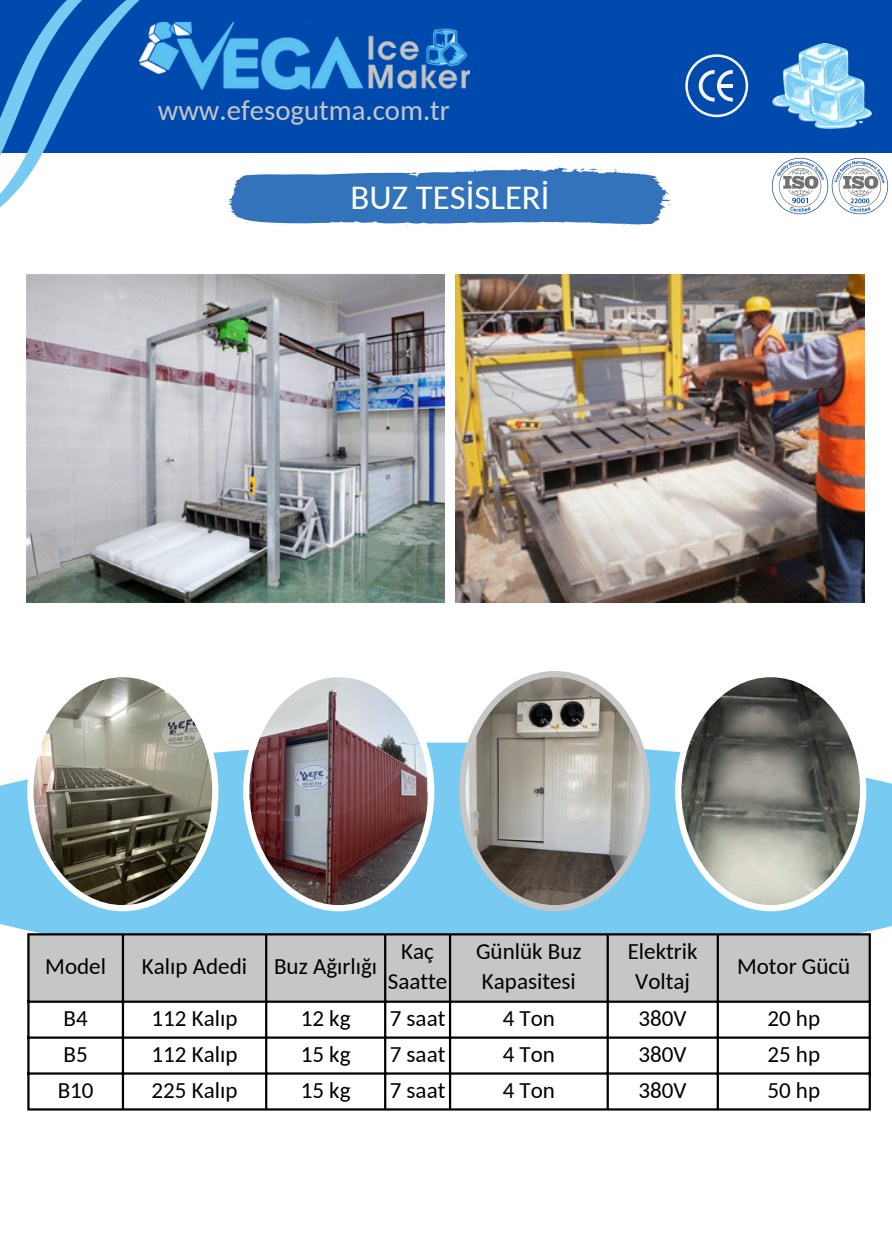
<style>
.page{position:relative;width:892px;height:1258px;background:#fff}
.page>*{position:absolute;margin:0;border:0;box-sizing:border-box;transform-origin:0 0}
.t1{font:34.8px "Carlito";color:#feffff}
.t2{font:28.8px "Carlito";color:#c5c6c6}
.t3{font:23.1px/30.6px "Carlito";color:#000;text-align:center}
</style>
<div class="page">
<div style="left:0;top:0;width:891px;height:153px;background:#004aad"></div>
<img style="left:246px;top:22px;width:223px;height:67px">
<img style="left:772px;top:43px;width:98px;height:86px">
<svg style="left:0;top:0;width:246px;height:207px"></svg>
<svg style="left:685px;top:54px;width:63px;height:63px"></svg>
<hr style="left:718px;top:84px;width:14px;height:4px;background:#f4f6fc">
<svg style="left:0;top:742px;width:891px;height:225px;background:#84cff2"></svg>
<svg style="left:27px;top:677px;width:191px;height:234px"></svg>
<img style="left:243px;top:677px;width:191px;height:234px">
<div style="left:30px;top:935px;width:838px;height:65px;background:#c5c6c6"></div>
<svg style="left:30px;top:1003px;width:838px;height:105px"></svg>
<hr style="left:27px;top:935px;width:3px;height:173px;background:#000">
<hr style="left:122px;top:935px;width:2px;height:173px;background:#000">
<hr style="left:265px;top:935px;width:2px;height:173px;background:#000">
<hr style="left:384px;top:935px;width:2px;height:173px;background:#000">
<hr style="left:449px;top:935px;width:2px;height:173px;background:#000">
<hr style="left:606px;top:935px;width:2px;height:173px;background:#000">
<hr style="left:716px;top:935px;width:2px;height:173px;background:#000">
<hr style="left:868px;top:935px;width:2px;height:173px;background:#000">
<hr style="left:27px;top:933px;width:843px;height:2px;background:#000">
<hr style="left:27px;top:1000px;width:843px;height:3px;background:#000">
<hr style="left:27px;top:1036px;width:843px;height:3px;background:#000">
<hr style="left:27px;top:1072px;width:843px;height:2px;background:#000">
<hr style="left:27px;top:1108px;width:843px;height:2px;background:#000">
<svg style="left:229px;top:167px;width:442px;height:59px"></svg>
<svg style="left:459px;top:671px;width:191px;height:240px;background:#a0a6a5"></svg>
<svg style="left:675px;top:677px;width:191px;height:234px"></svg>
<img style="left:771px;top:157px;width:118px;height:58px">
<img style="left:27px;top:275px;width:417px;height:328px">
<img style="left:455px;top:275px;width:409px;height:328px">
<p class="t2" style="left:158px;top:98px;width:293px">www.efesogutma.com.tr</p>
<h1 class="t1" style="left:350px;top:183px;width:200px">BUZ TESİSLERİ</h1>
<p class="t3" style="left:45px;top:953px;width:62px">Model</p>
<p class="t3" style="left:142px;top:953px;width:237px">Kalıp Adedi Buz Ağırlığı</p>
<p class="t3" style="left:388px;top:937px;width:61px">Kaç<br>Saatte</p>
<p class="t3" style="left:476px;top:937px;width:107px;text-align:left">Günlük Buz<br>Kapasitesi</p>
<p class="t3" style="left:627px;top:937px;width:71px">Elektrik<br>Voltaj</p>
<p class="t3" style="left:736px;top:953px;width:115px">Motor Gücü</p>
<p class="t3" style="left:64px;top:1005px;width:26px">B4</p>
<p class="t3" style="left:151px;top:1005px;width:87px">112 Kalıp</p>
<p class="t3" style="left:301px;top:1005px;width:51px">12 kg</p>
<p class="t3" style="left:389px;top:1005px;width:57px">7 saat</p>
<p class="t3" style="left:502px;top:1005px;width:54px">4 Ton</p>
<p class="t3" style="left:638px;top:1005px;width:50px">380V</p>
<p class="t3" style="left:767px;top:1005px;width:54px">20 hp</p>
<p class="t3" style="left:64px;top:1041px;width:26px">B5</p>
<p class="t3" style="left:151px;top:1041px;width:87px">112 Kalıp</p>
<p class="t3" style="left:301px;top:1041px;width:51px">15 kg</p>
<p class="t3" style="left:389px;top:1041px;width:57px">7 saat</p>
<p class="t3" style="left:502px;top:1041px;width:54px">4 Ton</p>
<p class="t3" style="left:638px;top:1041px;width:50px">380V</p>
<p class="t3" style="left:767px;top:1041px;width:54px">25 hp</p>
<p class="t3" style="left:58px;top:1076px;width:37px">B10</p>
<p class="t3" style="left:151px;top:1076px;width:87px">225 Kalıp</p>
<p class="t3" style="left:301px;top:1076px;width:51px">15 kg</p>
<p class="t3" style="left:389px;top:1076px;width:57px">7 saat</p>
<p class="t3" style="left:502px;top:1076px;width:54px">4 Ton</p>
<p class="t3" style="left:638px;top:1076px;width:50px">380V</p>
<p class="t3" style="left:767px;top:1076px;width:54px">50 hp</p>
</div>
